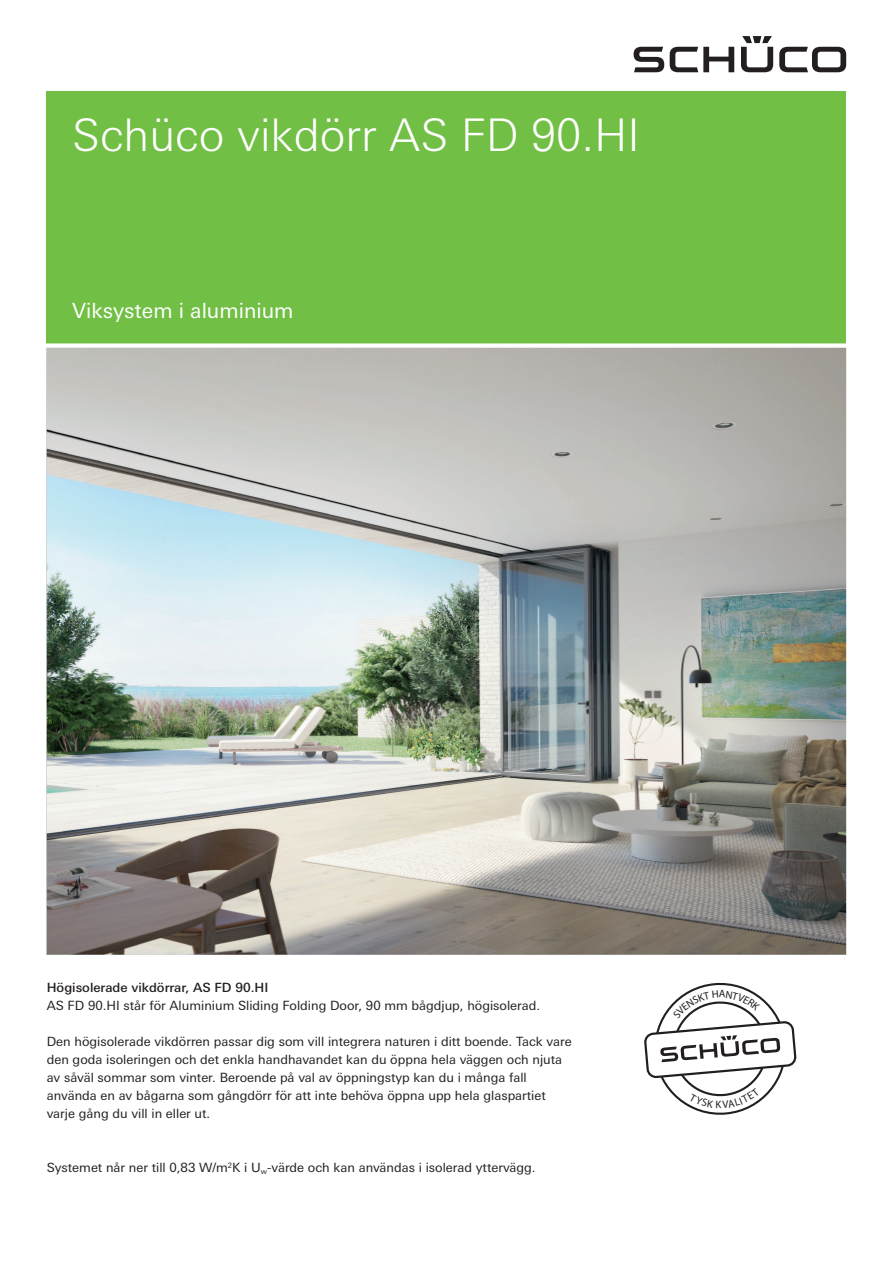
<style>
.page{position:relative;width:893px;height:1263px;background:#fff}
.page>*{position:absolute;margin:0;border:0;box-sizing:border-box;transform-origin:0 0}
.Headline_1-zeilig{font:300 45px "Univers For Schueco 330";color:#fff}
.Subhheadline{font:21px "Univers For Schueco 430 Reg";color:#fff}
.Fließtext{font:12.75px/18px "Univers For Schueco 430 Reg";color:#231f20}
.Fließtext-2{font:12.75px "Univers For Schueco 530 Med";color:#231f20}
</style>
<div class="page">
<div style="left:47px;top:91px;width:799px;height:255px;background:#71bf44"></div>
<svg style="left:634px;top:36px;width:212px;height:36px"></svg>
<img style="left:47px;top:348px;width:799px;height:607px">
<div style="left:34px;top:343px;width:837px;height:5px;background:#fff"></div>
<svg style="left:645px;top:982px;width:151px;height:133px"></svg>
<p class="Headline_1-zeilig" style="left:72px;top:109px;width:569px">Schüco vikdörr AS FD 90.HI</p>
<p class="Subhheadline" style="left:72px;top:298px;width:223px">Viksystem i aluminium</p>
<p class="Fließtext-2" style="left:47px;top:979px;width:223px">Högisolerade vikdörrar, AS FD 90.HI</p>
<p class="Fließtext" style="left:47px;top:996px;width:495px">AS FD 90.HI står för Aluminium Sliding Folding Door, 90 mm bågdjup, högisolerad.</p>
<p class="Fließtext" style="left:47px;top:1032px;width:526px">Den högisolerade vikdörren passar dig som vill integrera naturen i ditt boende. Tack vare</p>
<p class="Fließtext" style="left:47px;top:1050px;width:517px">den goda isoleringen och det enkla handhavandet kan du öppna hela väggen och njuta av såväl sommar som vinter. Beroende på val av öppningstyp kan du i många fall</p>
<p class="Fließtext" style="left:47px;top:1086px;width:501px">använda en av bågarna som gångdörr för att inte behöva öppna upp hela glaspartiet varje gång du vill in eller ut.</p>
<p class="Fließtext" style="left:47px;top:1158px;width:490px">Systemet når ner till 0,83 W/m<sup>2</sup>K i U<sub>w</sub>-värde och kan användas i isolerad yttervägg.</p>
</div>
